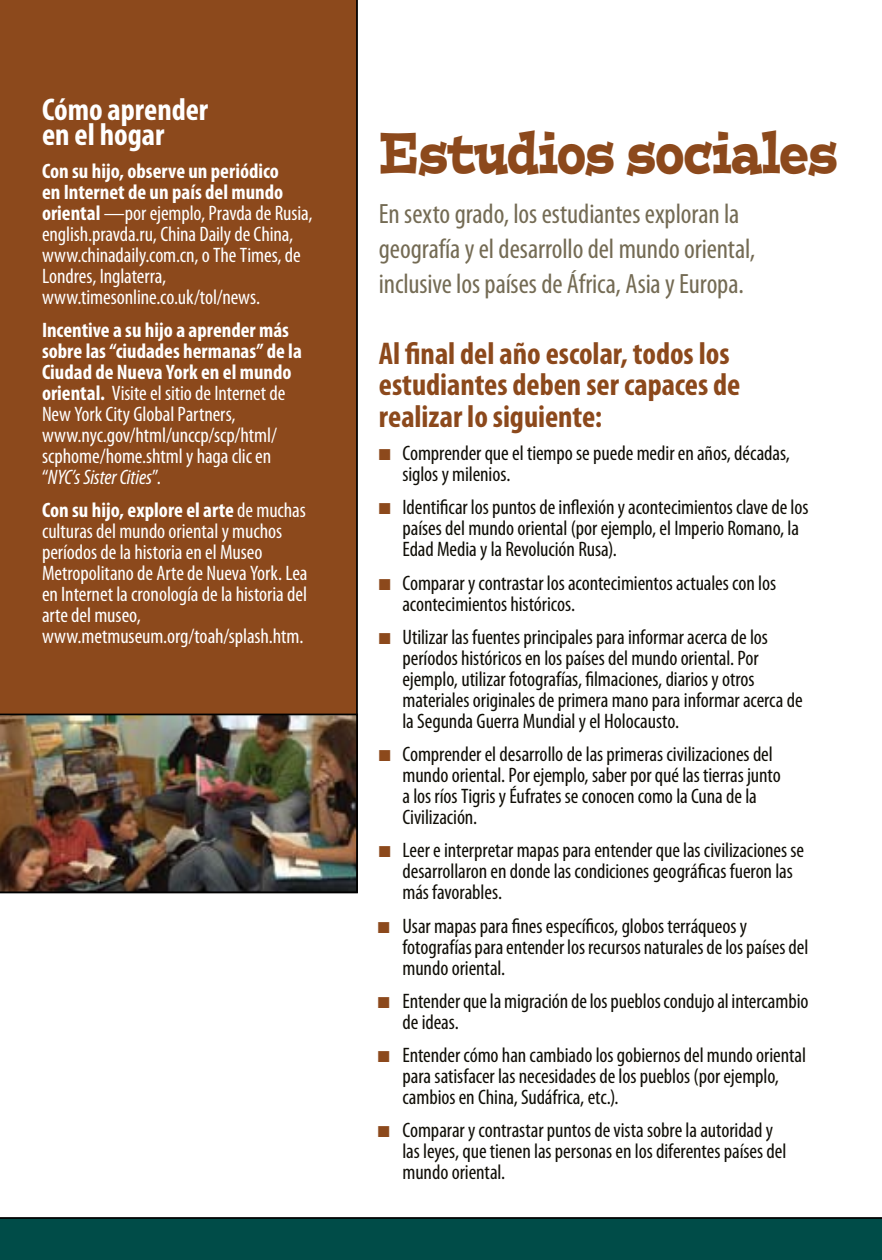
<style>
.page{position:relative;width:882px;height:1260px;background:#fff}
.page>*{position:absolute;margin:0;border:0;box-sizing:border-box;transform-origin:0 0}
.t1{font:57.75px "Postino Std";letter-spacing:-.025em;color:#8c491c;scale:.7 1}
.t2{font:700 condensed 31.5px/31.5px "Myriad Pro";color:#8c491c}
.t3{font:700 condensed 31.5px/24.5px "Myriad Pro";color:#fff}
.t4{font:condensed 28px/35px "Myriad Pro";letter-spacing:-.005em;color:#746b54}
.t5{font:condensed 21px/21px "Myriad Pro";letter-spacing:-.005em;color:#100e07}
.t6{font:condensed 21px/21px "Myriad Pro";letter-spacing:-.005em;color:#fff}
.s1{font-weight:700}
.s2{font-style:italic}
.s3{color:#8c491c}
</style>
<div class="page">
<div style="left:0;top:0;width:358px;height:714px;background:#8c491c"></div>
<div style="left:0;top:1217px;width:882px;height:43px;background:#004c48"></div>
<img style="left:0;top:714px;width:358px;height:179px">
<h2 class="t3" style="left:42px;top:97px;width:168px">Cómo aprender en el hogar</h2>
<p class="t6" style="left:42px;top:160px;width:272px"><span class="s1">Con su hijo, observe un periódico<br>en Internet de un país del mundo oriental</span> —por ejemplo, Pravda de Rusia, english.pravda.ru, China Daily de China, www.chinadaily.com.cn, o The Times, de Londres, Inglaterra, www.timesonline.co.uk/tol/news.</p>
<p class="t6" style="left:42px;top:319px;width:261px"><span class="s1">Incentive a su hijo a aprender más sobre las “ciudades hermanas” de la Ciudad de Nueva York en el mundo oriental.</span> Visite el sitio de Internet de New York City Global Partners, www.nyc.gov/html/unccp/scp/html/ scphome/home.shtml y haga clic en “<span class="s2">NYC’s Sister Cities</span>”.</p>
<p class="t6" style="left:42px;top:500px;width:267px"><span class="s1">Con su hijo, explore el arte</span> de muchas culturas del mundo oriental y muchos períodos de la historia en el Museo Metropolitano de Arte de Nueva York. Lea en Internet la cronología de la historia del arte del museo, www.metmuseum.org/toah/splash.htm.</p>
<h1 class="t1" style="left:379px;top:114px;width:657px">Estudios sociales</h1>
<h3 class="t4" style="left:379px;top:196px;width:378px">En sexto grado, los estudiantes exploran la geografía y el desarrollo del mundo oriental, inclusive los países de África, Asia y Europa.</h3>
<h2 class="t2" style="left:379px;top:337px;width:363px">Al final del año escolar, todos los estudiantes deben ser capaces de realizar lo siguiente:</h2>
<p class="t5" style="left:402px;top:442px;width:389px;text-indent:-24px"><span class="s3">■</span> Comprender que el tiempo se puede medir en años, décadas, siglos y milenios.</p>
<p class="t5" style="left:402px;top:497px;width:407px;text-indent:-24px"><span class="s3">■</span> Identificar los puntos de inflexión y acontecimientos clave de los países del mundo oriental (por ejemplo, el Imperio Romano, la<br>Edad Media y la Revolución Rusa).</p>
<p class="t5" style="left:402px;top:572px;width:375px;text-indent:-24px"><span class="s3">■</span> Comparar y contrastar los acontecimientos actuales con los acontecimientos históricos.</p>
<p class="t5" style="left:402px;top:626px;width:402px;text-indent:-24px"><span class="s3">■</span> Utilizar las fuentes principales para informar acerca de los períodos históricos en los países del mundo oriental. Por ejemplo, utilizar fotografías, filmaciones, diarios y otros materiales originales de primera mano para informar acerca de la Segunda Guerra Mundial y el Holocausto.</p>
<p class="t5" style="left:402px;top:743px;width:380px;text-indent:-24px"><span class="s3">■</span> Comprender el desarrollo de las primeras civilizaciones del mundo oriental. Por ejemplo, saber por qué las tierras junto a los ríos Tigris y Éufrates se conocen como la Cuna de la Civilización.</p>
<p class="t5" style="left:402px;top:840px;width:403px;text-indent:-24px"><span class="s3">■</span> Leer e interpretar mapas para entender que las civilizaciones se desarrollaron en donde las condiciones geográficas fueron las más favorables.</p>
<p class="t5" style="left:403px;top:915px;width:407px;text-indent:-25px"><span class="s3">■</span> Usar mapas para fines específicos, globos terráqueos y fotografías para entender los recursos naturales de los países del mundo oriental.</p>
<p class="t5" style="left:403px;top:990px;width:407px;text-indent:-25px"><span class="s3">■</span> Entender que la migración de los pueblos condujo al intercambio de ideas.</p>
<p class="t5" style="left:403px;top:1044px;width:405px;text-indent:-25px"><span class="s3">■</span> Entender cómo han cambiado los gobiernos del mundo oriental para satisfacer las necesidades de los pueblos (por ejemplo, cambios en China, Sudáfrica, etc.).</p>
<p class="t5" style="left:403px;top:1120px;width:385px;text-indent:-25px"><span class="s3">■</span> Comparar y contrastar puntos de vista sobre la autoridad y las leyes, que tienen las personas en los diferentes países del mundo oriental.</p>
</div>
